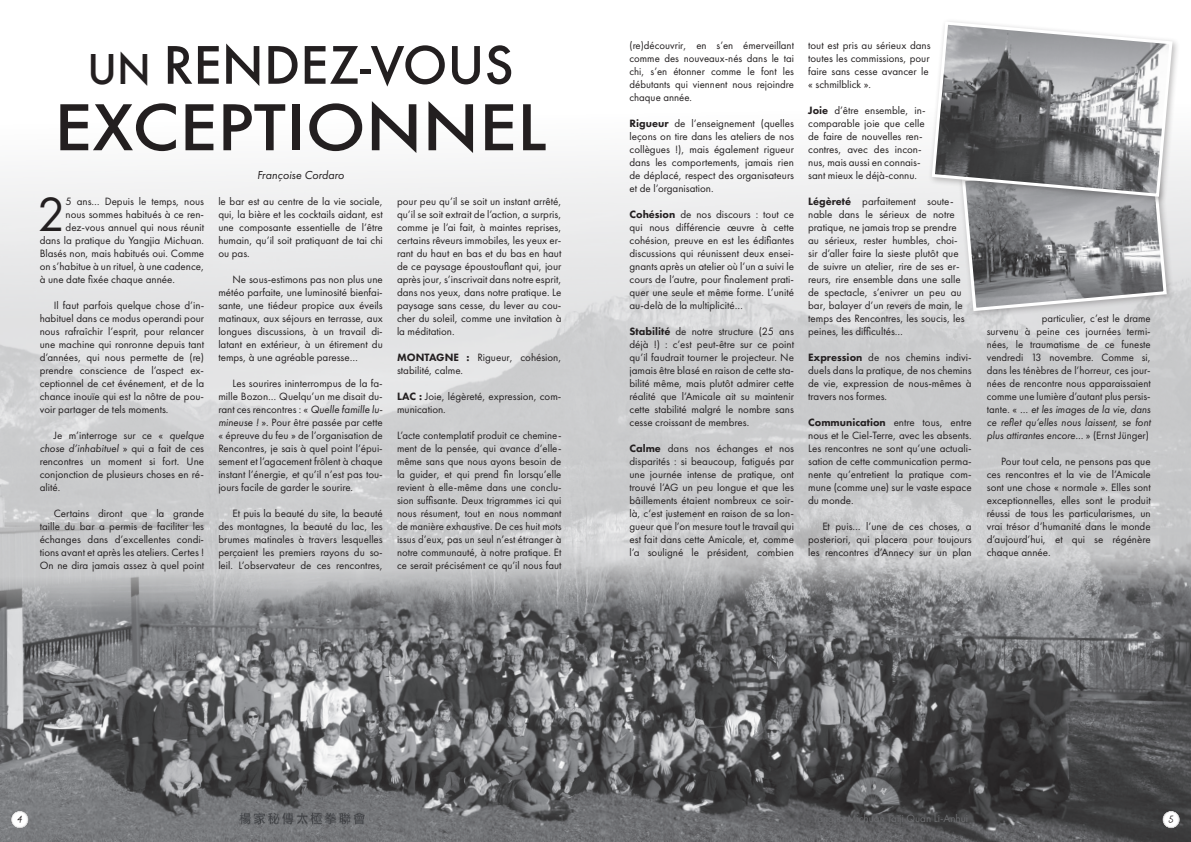
<style>
.page{position:relative;width:1191px;height:842px;background:#fff}
.page>*{position:absolute;margin:0;border:0;box-sizing:border-box;transform-origin:0 0}
.t1{font:500 61px "Futura";color:#231f20;scale:1.1 1}
.t2{font:500 50px "Futura";color:#231f20}
.t3{font:50px "Futura PT";color:#231f20}
.t4{font:italic 12px "Futura PT";color:#231f20}
.t5{font:11px/13px "Futura PT";color:#231f20;text-align:justify}
.t6{font:11px "Futura PT";color:#6c6d70}
.t7{font:700 9px "Fabfelt Script";color:#231f20}
.s1{font-size:40px}
.s2{font-style:italic}
.s3{font-weight:800}
</style>
<div class="page">
<img style="left:0;top:150px;width:1191px;height:692px">
<div style="left:958px;top:158px;width:216px;height:161px;background:#231f20;opacity:.3"></div>
<svg style="left:960px;top:204px;width:208px;height:109px"></svg>
<div style="left:928px;top:18px;width:252px;height:186px;background:#231f20;opacity:.3"></div>
<svg style="left:930px;top:20px;width:244px;height:178px"></svg>
<img style="left:233px;top:809px;width:135px;height:18px">
<div style="left:11px;top:810px;width:18px;height:18px;background:#231f20;opacity:.5"></div>
<div style="left:1162px;top:810px;width:18px;height:18px;background:#231f20;opacity:.5"></div>
<h2 class="t2" style="left:88px;top:31px;width:427px"><span class="s1">UN</span> RENDEZ-VOUS</h2>
<h1 class="t1" style="left:54px;top:86px;width:449px">EXCEPTIONNEL</h1>
<h2 class="t3" style="left:37px;top:185px;width:30px">2</h2>
<p class="t5" style="left:66px;top:195px;width:140px">5 ans… Depuis le temps, nous</p>
<p class="t5" style="left:66px;top:208px;width:140px">nous sommes habitués à ce ren-</p>
<p class="t5" style="left:66px;top:221px;width:140px">dez-vous annuel qui nous réunit</p>
<p class="t5" style="left:40px;top:234px;width:166px">dans la pratique du Yangjia Michuan.</p>
<p class="t5" style="left:40px;top:247px;width:166px">Blasés non, mais habitués oui. Comme</p>
<p class="t5" style="left:40px;top:260px;width:166px">on s’habitue à un rituel, à une cadence,</p>
<p class="t5" style="left:40px;top:273px;width:137px">à une date fixée chaque année.</p>
<p class="t5" style="left:40px;top:299px;width:166px;text-indent:14px">Il faut parfois quelque chose d’in&shy;habituel dans ce modus operandi pour nous rafraîchir l’esprit, pour relancer une machine qui ronronne depuis tant d’années, qui nous permette de (re) prendre conscience de l’aspect ex&shy;ceptionnel de cet événement, et de la chance inouïe qui est la nôtre de pou&shy;voir partager de tels moments.</p>
<p class="t5" style="left:40px;top:429px;width:166px;text-indent:14px">Je m’interroge sur ce « <span class="s2">quelque chose d’inhabituel</span> » qui a fait de ces rencontres un moment si fort. Une conjonction de plusieurs choses en ré&shy;alité.</p>
<p class="t5" style="left:40px;top:507px;width:166px;text-indent:14px">Certains diront que la grande taille du bar a permis de faciliter les échanges dans d’excellentes condi&shy;tions avant et après les ateliers. Certes !<br>On ne dira jamais assez à quel point</p>
<p class="t4" style="left:257px;top:168px;width:88px">Françoise Cordaro</p>
<p class="t5" style="left:218px;top:195px;width:166px">le bar est au centre de la vie sociale, qui, la bière et les cocktails aidant, est une composante essentielle de l’être humain, qu’il soit pratiquant de tai chi ou pas.</p>
<p class="t5" style="left:218px;top:273px;width:166px;text-indent:14px">Ne sous-estimons pas non plus une météo parfaite, une luminosité bienfai&shy;sante, une tiédeur propice aux éveils matinaux, aux séjours en terrasse, aux longues discussions, à un travail di&shy;latant en extérieur, à un étirement du temps, à une agréable paresse…</p>
<p class="t5" style="left:218px;top:377px;width:166px;text-indent:14px">Les sourires ininterrompus de la fa&shy;mille Bozon… Quelqu’un me disait du&shy;rant ces rencontres : « <span class="s2">Quelle famille lu&shy;mineuse !</span> ». Pour être passée par cette « épreuve du feu » de l’organisation de Rencontres, je sais à quel point l’épui&shy;sement et l’agacement frôlent à chaque instant l’énergie, et qu’il n’est pas tou&shy;jours facile de garder le sourire.</p>
<p class="t5" style="left:218px;top:507px;width:166px;text-indent:14px">Et puis la beauté du site, la beauté des montagnes, la beauté du lac, les brumes matinales à travers lesquelles perçaient les premiers rayons du so&shy;leil. L’observateur de ces rencontres,</p>
<p class="t5" style="left:397px;top:195px;width:166px">pour peu qu’il se soit un instant arrêté, qu’il se soit extrait de l’action, a surpris, comme je l’ai fait, à maintes reprises, certains rêveurs immobiles, les yeux er&shy;rant du haut en bas et du bas en haut de ce paysage époustouflant qui, jour après jour, s’inscrivait dans notre esprit, dans nos yeux, dans notre pratique. Le paysage sans cesse, du lever au cou&shy;cher du soleil, comme une invitation à la méditation.</p>
<p class="t5" style="left:397px;top:351px;width:166px"><span class="s3">MONTAGNE :</span> Rigueur, cohésion, stabilité, calme.</p>
<p class="t5" style="left:397px;top:390px;width:166px"><span class="s3">LAC :</span> Joie, légèreté, expression, com&shy;munication.</p>
<p class="t5" style="left:397px;top:429px;width:166px">L’acte contemplatif produit ce chemine&shy;ment de la pensée, qui avance d’elle&shy;même sans que nous ayons besoin de la guider, et qui prend fin lorsqu’elle revient à elle-même dans une conclu&shy;sion suffisante. Deux trigrammes ici qui nous résument, tout en nous nommant de manière exhaustive. De ces huit mots issus d’eux, pas un seul n’est étranger à notre communauté, à notre pratique. Et ce serait précisément ce qu’il nous faut</p>
<p class="t5" style="left:629px;top:39px;width:166px">(re)découvrir, en s’en émerveillant comme des nouveaux-nés dans le tai chi, s’en étonner comme le font les débutants qui viennent nous rejoindre chaque année.</p>
<p class="t5" style="left:629px;top:117px;width:166px"><span class="s3">Rigueur</span> de l’enseignement (quelles leçons on tire dans les ateliers de nos collègues !), mais également rigueur dans les comportements, jamais rien de déplacé, respect des organisateurs et de l’organisation.</p>
<p class="t5" style="left:629px;top:208px;width:166px"><span class="s3">Cohésion</span> de nos discours : tout ce qui nous différencie œuvre à cette cohésion, preuve en est les édifiantes discussions qui réunissent deux ensei&shy;gnants après un atelier où l’un a suivi le cours de l’autre, pour finalement prati&shy;quer une seule et même forme. L’unité au-delà de la multiplicité…</p>
<p class="t5" style="left:629px;top:325px;width:166px"><span class="s3">Stabilité</span> de notre structure (25 ans déjà !) : c’est peut-être sur ce point qu’il faudrait tourner le projecteur. Ne jamais être blasé en raison de cette sta&shy;bilité même, mais plutôt admirer cette réalité que l’Amicale ait su maintenir cette stabilité malgré le nombre sans cesse croissant de membres.</p>
<p class="t5" style="left:629px;top:442px;width:166px"><span class="s3">Calme</span> dans nos échanges et nos disparités : si beaucoup, fatigués par une journée intense de pratique, ont trouvé l’AG un peu longue et que les bâillements étaient nombreux ce soir&shy;là, c’est justement en raison de sa lon&shy;gueur que l’on mesure tout le travail qui est fait dans cette Amicale, et, comme l’a souligné le président, combien</p>
<p class="t5" style="left:808px;top:39px;width:124px;text-align:left">tout est pris au sérieux dans toutes les commissions, pour faire sans cesse avancer le « schmilblick ».</p>
<p class="t5" style="left:808px;top:104px;width:119px;text-align:left"><span class="s3">Joie</span> d’être ensemble, in&shy;comparable joie que celle de faire de nouvelles ren&shy;contres, avec des incon&shy;nus, mais aussi en connais&shy;sant mieux le déjà-connu.</p>
<p class="t5" style="left:808px;top:195px;width:158px;text-align:left"><span class="s3">Légèreté</span> parfaitement soute&shy;nable dans le sérieux de notre pratique, ne jamais trop se prendre au sérieux, rester humbles, choi&shy;sir d’aller faire la sieste plutôt que de suivre un atelier, rire de ses er&shy;reurs, rire ensemble dans une salle de spectacle, s’enivrer un peu au bar, balayer d’un revers de main, le temps des Rencontres, les soucis, les peines, les difficultés…</p>
<p class="t5" style="left:808px;top:351px;width:165px"><span class="s3">Expression</span> de nos chemins indivi&shy;duels dans la pratique, de nos chemins de vie, expression de nous-mêmes à travers nos formes.</p>
<p class="t5" style="left:808px;top:416px;width:165px"><span class="s3">Communication</span> entre tous, entre nous et le Ciel-Terre, avec les absents.<br>Les rencontres ne sont qu’une actuali&shy;sation de cette communication perma&shy;nente qu’entretient la pratique com&shy;mune (comme une) sur le vaste espace du monde.</p>
<p class="t5" style="left:808px;top:520px;width:165px;text-indent:14px">Et puis… l’une de ces choses, a posteriori, qui placera pour toujours les rencontres d’Annecy sur un plan</p>
<p class="t5" style="left:986px;top:312px;width:165px;text-indent:55px">particulier, c’est le drame survenu à peine ces journées termi&shy;nées, le traumatisme de ce funeste vendredi 13 novembre. Comme si, dans les ténèbres de l’horreur, ces jour&shy;nées de rencontre nous apparaissaient comme une lumière d’autant plus persis&shy;tante. « <span class="s2">… et les images de la vie, dans ce reflet qu’elles nous laissent, se font plus attirantes encore…</span> » (Ernst Jünger)</p>
<p class="t5" style="left:986px;top:455px;width:165px;text-indent:14px">Pour tout cela, ne pensons pas que ces rencontres et la vie de l’Amicale sont une chose « normale ». Elles sont exceptionnelles, elles sont le produit réussi de tous les particularismes, un vrai trésor d’humanité dans le monde d’aujourd’hui, et qui se régénère chaque année.</p>
<p class="t7" style="left:18px;top:813px;width:6px">4</p>
<p class="t6" style="left:812px;top:812px;width:157px">Yangjia Michuan Taiji Quan Li-Anhui</p>
<p class="t7" style="left:1168px;top:813px;width:6px">5</p>
</div>
